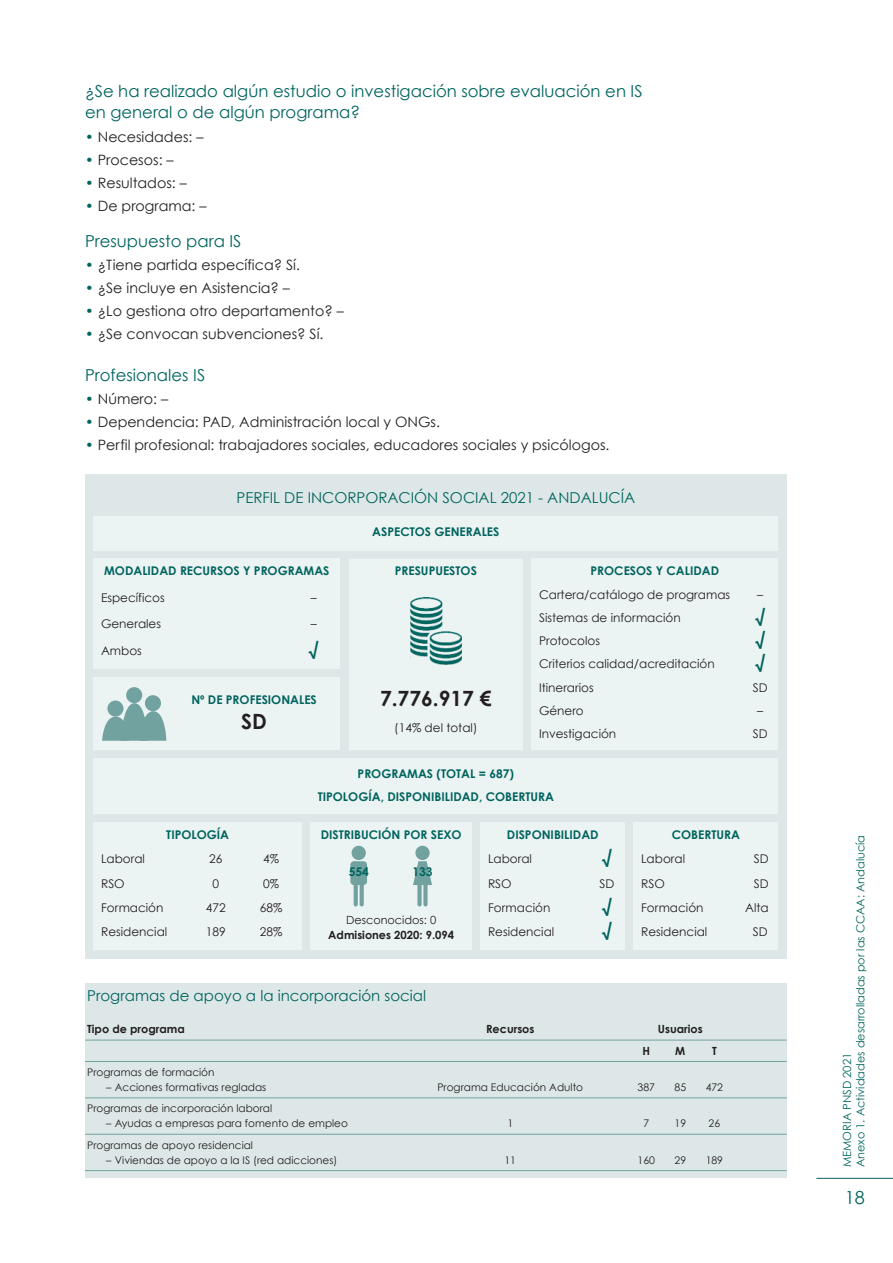
<style>
.page{position:relative;width:893px;height:1263px;background:#fff}
.page>*{position:absolute;margin:0;border:0;box-sizing:border-box;transform-origin:0 0}
.t1{font:700 21px "Century Gothic";color:#231f20}
.t2{font:500 18px "Helvetica Neue";color:#00645e}
.t3{font:18px "Century Gothic";color:#00645e}
.t4{font:16.5px/21px "Century Gothic";color:#00645e}
.t5{font:15px "Century Gothic";color:#00645e}
.t6{font:14.25px "Century Gothic";color:#231f20}
.t7{font:12px "Century Gothic";color:#231f20}
.t8{font:700 12px/23px "Century Gothic";color:#00645e;text-align:center}
.t9{font:11.25px/13.5px "Century Gothic";color:#00645e}
.t10{font:700 11.25px "Century Gothic";color:#231f20}
.t11{font:11.25px "Century Gothic";color:#231f20}
.t12{font:10.5px "Century Gothic";color:#231f20}
.s1{color:#00645e}
</style>
<div class="page">
<hr style="left:816px;top:1178px;width:77px;height:1px;background:#00645e">
<div style="left:85px;top:983px;width:702px;height:195px;background:#dde7e7"></div>
<hr style="left:85px;top:1040px;width:702px;height:1px;background:#71a2a0">
<hr style="left:85px;top:1061px;width:702px;height:1px;background:#71a2a0">
<hr style="left:85px;top:1097px;width:702px;height:1px;background:#71a2a0">
<hr style="left:85px;top:1134px;width:702px;height:1px;background:#71a2a0">
<hr style="left:85px;top:1170px;width:702px;height:1px;background:#71a2a0">
<div style="left:85px;top:474px;width:702px;height:484px;background:#dde7e7"></div>
<div style="left:531px;top:559px;width:247px;height:191px;background:#ecf3f3"></div>
<div style="left:94px;top:559px;width:246px;height:110px;background:#ecf3f3"></div>
<div style="left:94px;top:822px;width:208px;height:128px;background:#ecf3f3"></div>
<div style="left:480px;top:822px;width:145px;height:128px;background:#ecf3f3"></div>
<div style="left:634px;top:822px;width:144px;height:128px;background:#ecf3f3"></div>
<div style="left:94px;top:758px;width:684px;height:56px;background:#ecf3f3"></div>
<div style="left:94px;top:516px;width:684px;height:34px;background:#ecf3f3"></div>
<div style="left:94px;top:678px;width:246px;height:72px;background:#ecf3f3"></div>
<div style="left:349px;top:559px;width:174px;height:191px;background:#ecf3f3"></div>
<div style="left:310px;top:822px;width:162px;height:128px;background:#ecf3f3"></div>
<div style="left:415px;top:846px;width:15px;height:14px;background:#71a2a0;border-radius:50%"></div>
<div style="left:417px;top:883px;width:5px;height:23px;background:#71a2a0;border-radius:2px"></div>
<div style="left:423px;top:883px;width:5px;height:23px;background:#71a2a0;border-radius:2px"></div>
<svg style="left:413px;top:861px;width:19px;height:24px"></svg>
<div style="left:352px;top:846px;width:14px;height:14px;background:#71a2a0;border-radius:50%"></div>
<svg style="left:354px;top:883px;width:4px;height:23px"></svg>
<svg style="left:360px;top:883px;width:4px;height:23px"></svg>
<div style="left:350px;top:861px;width:17px;height:24px;background:#71a2a0;border-radius:4px"></div>
<img style="left:410px;top:598px;width:51px;height:66px">
<div style="left:126px;top:687px;width:16px;height:16px;background:#71a2a0;border-radius:50%"></div>
<div style="left:145px;top:695px;width:16px;height:16px;background:#71a2a0;border-radius:50%"></div>
<svg style="left:107px;top:700px;width:16px;height:17px"></svg>
<svg style="left:102px;top:703px;width:64px;height:38px"></svg>
<h3 class="t4" style="left:85px;top:80px;width:559px">¿Se ha realizado algún estudio o investigación sobre evaluación en IS en general o de algún programa?</h3>
<p class="t6" style="left:85px;top:127px;width:120px"><span class="s1">•</span> Necesidades: –</p>
<p class="t6" style="left:85px;top:150px;width:90px"><span class="s1">•</span> Procesos: –</p>
<p class="t6" style="left:85px;top:173px;width:103px"><span class="s1">•</span> Resultados: –</p>
<p class="t6" style="left:85px;top:197px;width:123px"><span class="s1">•</span> De programa: –</p>
<h3 class="t4" style="left:85px;top:230px;width:158px">Presupuesto para IS</h3>
<p class="t6" style="left:85px;top:256px;width:216px"><span class="s1">•</span> ¿Tiene partida específica? Sí.</p>
<p class="t6" style="left:85px;top:279px;width:207px"><span class="s1">•</span> ¿Se incluye en Asistencia? –</p>
<p class="t6" style="left:85px;top:302px;width:260px"><span class="s1">•</span> ¿Lo gestiona otro departamento? –</p>
<p class="t6" style="left:85px;top:325px;width:240px"><span class="s1">•</span> ¿Se convocan subvenciones? Sí.</p>
<h3 class="t4" style="left:85px;top:364px;width:122px">Profesionales IS</h3>
<p class="t6" style="left:85px;top:389px;width:85px"><span class="s1">•</span> Número: –</p>
<p class="t6" style="left:85px;top:412px;width:356px"><span class="s1">•</span> Dependencia: PAD, Administración local y ONGs.</p>
<p class="t6" style="left:85px;top:436px;width:526px"><span class="s1">•</span> Perfil profesional: trabajadores sociales, educadores sociales y psicólogos.</p>
<p class="t5" style="left:237px;top:488px;width:400px">PERFIL DE INCORPORACIÓN SOCIAL 2021 - ANDALUCÍA</p>
<p class="t8" style="left:104px;top:559px;width:227px">MODALIDAD RECURSOS Y PROGRAMAS</p>
<p class="t7" style="left:101px;top:590px;width:65px">Específicos</p>
<p class="t7" style="left:311px;top:590px;width:7px">–</p>
<p class="t7" style="left:101px;top:616px;width:62px">Generales</p>
<p class="t7" style="left:311px;top:616px;width:7px">–</p>
<p class="t7" style="left:101px;top:643px;width:42px">Ambos</p>
<h2 class="t2" style="left:309px;top:637px;width:11px">√</h2>
<p class="t8" style="left:191px;top:687px;width:127px">Nº DE PROFESIONALES</p>
<h1 class="t1" style="left:241px;top:708px;width:27px">SD</h1>
<p class="t8" style="left:372px;top:520px;width:129px">ASPECTOS GENERALES</p>
<p class="t8" style="left:395px;top:559px;width:84px">PRESUPUESTOS</p>
<h1 class="t1" style="left:380px;top:685px;width:113px">7.776.917 €</h1>
<p class="t7" style="left:394px;top:720px;width:85px">(14% del total)</p>
<p class="t8" style="left:590px;top:559px;width:130px">PROCESOS Y CALIDAD</p>
<p class="t7" style="left:539px;top:586px;width:193px">Cartera/catálogo de programas</p>
<p class="t7" style="left:757px;top:586px;width:7px">–</p>
<p class="t7" style="left:539px;top:610px;width:143px">Sistemas de información</p>
<h2 class="t2" style="left:755px;top:604px;width:11px">√</h2>
<p class="t7" style="left:539px;top:633px;width:62px">Protocolos</p>
<h2 class="t2" style="left:755px;top:628px;width:11px">√</h2>
<p class="t7" style="left:539px;top:656px;width:177px">Criterios calidad/acreditación</p>
<h2 class="t2" style="left:755px;top:651px;width:11px">√</h2>
<p class="t7" style="left:539px;top:680px;width:56px">Itinerarios</p>
<p class="t7" style="left:753px;top:680px;width:16px">SD</p>
<p class="t7" style="left:539px;top:703px;width:46px">Género</p>
<p class="t7" style="left:757px;top:703px;width:7px">–</p>
<p class="t7" style="left:539px;top:726px;width:79px">Investigación</p>
<p class="t7" style="left:753px;top:726px;width:16px">SD</p>
<p class="t8" style="left:166px;top:823px;width:64px">TIPOLOGÍA</p>
<p class="t7" style="left:101px;top:851px;width:45px">Laboral</p>
<p class="t7" style="left:209px;top:851px;width:15px">26</p>
<p class="t7" style="left:263px;top:851px;width:17px">4%</p>
<p class="t7" style="left:101px;top:875px;width:25px">RSO</p>
<p class="t7" style="left:213px;top:875px;width:8px">0</p>
<p class="t7" style="left:263px;top:875px;width:17px">0%</p>
<p class="t7" style="left:101px;top:900px;width:64px">Formación</p>
<p class="t7" style="left:206px;top:900px;width:21px">472</p>
<p class="t7" style="left:260px;top:900px;width:24px">68%</p>
<p class="t7" style="left:101px;top:924px;width:68px">Residencial</p>
<p class="t7" style="left:206px;top:924px;width:21px">189</p>
<p class="t7" style="left:260px;top:924px;width:24px">28%</p>
<p class="t8" style="left:318px;top:762px;width:238px">PROGRAMAS (TOTAL = 687)<br>TIPOLOGÍA, DISPONIBILIDAD, COBERTURA</p>
<p class="t8" style="left:321px;top:823px;width:142px">DISTRIBUCIÓN POR SEXO</p>
<p class="t8" style="left:349px;top:860px;width:22px">554</p>
<p class="t8" style="left:412px;top:860px;width:22px">133</p>
<p class="t11" style="left:346px;top:913px;width:92px">Desconocidos: 0</p>
<p class="t10" style="left:328px;top:928px;width:127px">ADMISIONES 2020: 9.094</p>
<p class="t8" style="left:507px;top:823px;width:93px">DISPONIBILIDAD</p>
<p class="t7" style="left:488px;top:851px;width:45px">Laboral</p>
<h2 class="t2" style="left:602px;top:846px;width:11px">√</h2>
<p class="t7" style="left:488px;top:875px;width:25px">RSO</p>
<p class="t7" style="left:600px;top:875px;width:16px">SD</p>
<p class="t7" style="left:488px;top:900px;width:64px">Formación</p>
<h2 class="t2" style="left:602px;top:894px;width:11px">√</h2>
<p class="t7" style="left:488px;top:924px;width:68px">Residencial</p>
<h2 class="t2" style="left:602px;top:919px;width:11px">√</h2>
<p class="t8" style="left:672px;top:823px;width:70px">COBERTURA</p>
<p class="t7" style="left:641px;top:851px;width:45px">Laboral</p>
<p class="t7" style="left:754px;top:851px;width:16px">SD</p>
<p class="t7" style="left:641px;top:875px;width:25px">RSO</p>
<p class="t7" style="left:754px;top:875px;width:16px">SD</p>
<p class="t7" style="left:641px;top:900px;width:64px">Formación</p>
<p class="t7" style="left:745px;top:900px;width:25px">Alta</p>
<p class="t7" style="left:641px;top:924px;width:68px">Residencial</p>
<p class="t7" style="left:753px;top:924px;width:16px">SD</p>
<p class="t5" style="left:87px;top:986px;width:341px">Programas de apoyo a la incorporación social</p>
<p class="t10" style="left:87px;top:1022px;width:99px">TIPO DE PROGRAMA</p>
<p class="t10" style="left:486px;top:1022px;width:50px">RECURSOS</p>
<p class="t10" style="left:658px;top:1022px;width:46px">USUARIOS</p>
<p class="t10" style="left:642px;top:1043px;width:9px">H</p>
<p class="t10" style="left:675px;top:1043px;width:12px">M</p>
<p class="t10" style="left:712px;top:1043px;width:6px">T</p>
<p class="t12" style="left:87px;top:1065px;width:129px">Programas de formación</p>
<p class="t12" style="left:106px;top:1080px;width:162px">– Acciones formativas regladas</p>
<p class="t12" style="left:437px;top:1080px;width:147px">Programa Educación Adulto</p>
<p class="t12" style="left:638px;top:1080px;width:19px">387</p>
<p class="t12" style="left:675px;top:1080px;width:13px">85</p>
<p class="t12" style="left:706px;top:1080px;width:19px">472</p>
<p class="t12" style="left:87px;top:1102px;width:187px">Programas de incorporación laboral</p>
<p class="t12" style="left:106px;top:1117px;width:243px">– Ayudas a empresas para fomento de empleo</p>
<p class="t12" style="left:507px;top:1117px;width:7px">1</p>
<p class="t12" style="left:643px;top:1117px;width:7px">7</p>
<p class="t12" style="left:675px;top:1117px;width:13px">19</p>
<p class="t12" style="left:709px;top:1117px;width:13px">26</p>
<p class="t12" style="left:87px;top:1138px;width:167px">Programas de apoyo residencial</p>
<p class="t12" style="left:106px;top:1153px;width:232px">– Viviendas de apoyo a la IS (red adicciones)</p>
<p class="t12" style="left:504px;top:1153px;width:13px">11</p>
<p class="t12" style="left:638px;top:1153px;width:19px">160</p>
<p class="t12" style="left:675px;top:1153px;width:13px">29</p>
<p class="t12" style="left:706px;top:1153px;width:19px">189</p>
<p class="t9" style="left:840px;top:1167px;width:334px;rotate:-90deg">MEMORIA PNSD 2021<br>Anexo 1. Actividades desarrolladas por las CCAA: Andalucía</p>
<h2 class="t3" style="left:845px;top:1186px;width:21px">18</h2>
</div>
